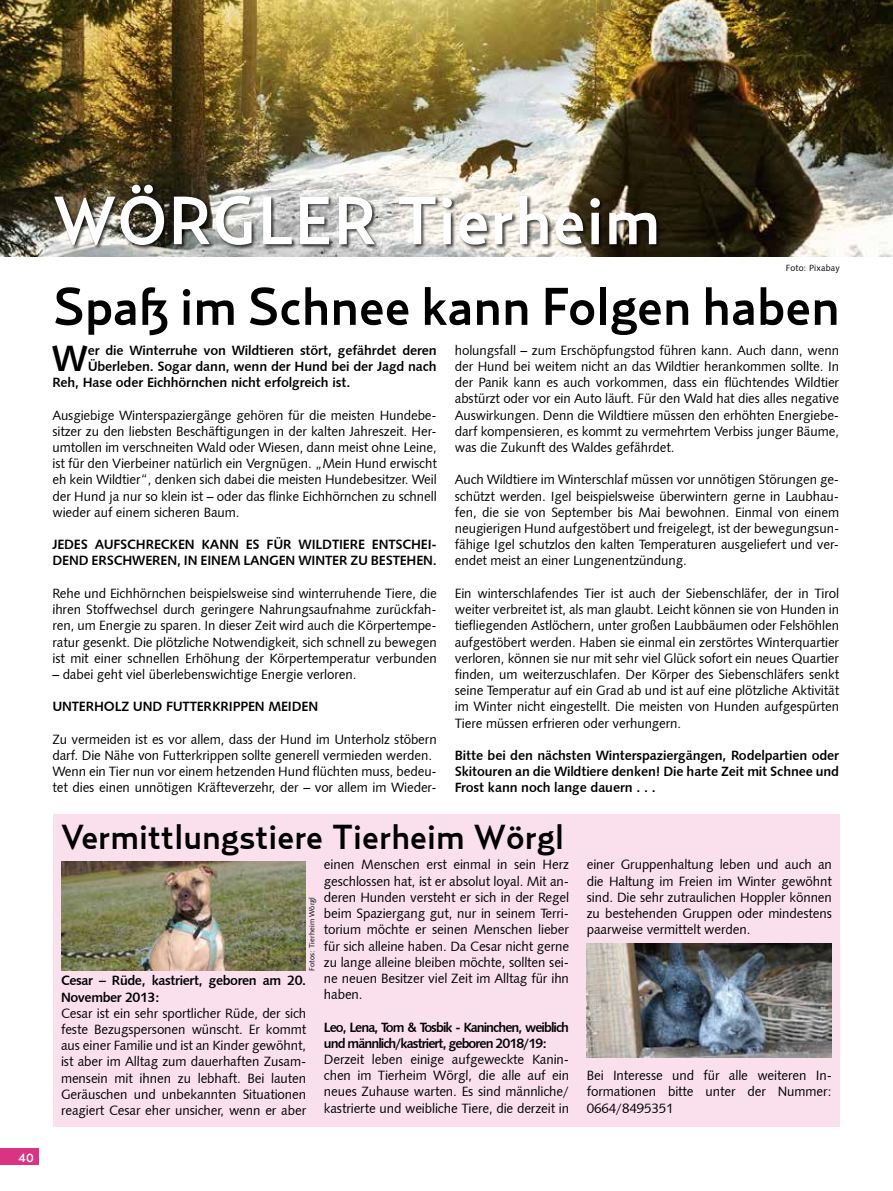
<style>
.page{position:relative;width:893px;height:1191px;background:#fff}
.page>*{position:absolute;margin:0;border:0;box-sizing:border-box;transform-origin:0 0}
.t1{font:500 67.5px "Relay";letter-spacing:.01em;color:#fff}
.t2{font:500 52.5px "Relay";color:#000}
.t3{font:36.6px "Humanist 531 BT Bold A";color:#000}
.t4{font:500 34.5px "Relay";color:#000}
.t5{font:13.5px/16.2px "Humanist 531 BT Roman A";letter-spacing:-.01em;color:#000;text-align:justify}
.t6{font:13.5px/16.2px "Humanist 531 BT Bold A";letter-spacing:-.01em;color:#000}
.t7{font:13.5px/16.2px "Humanist 531 BT Bold A";letter-spacing:-.07em;color:#000}
.t8{font:13.5px/16.2px "Humanist 531 BT Bold A";letter-spacing:-.03em;color:#000}
.t9{font:500 12px "Relay";color:#fff}
.t10{font:9px "Humanist 531 BT Roman A";letter-spacing:.02em;color:#000}
.t11{font:7.5px "Humanist 531 BT Roman A";letter-spacing:.02em;color:#000}
</style>
<div class="page">
<div style="left:0;top:1148px;width:38px;height:17px;background:#d93382"></div>
<img style="left:0;top:0;width:893px;height:256px">
<div style="left:54px;top:183px;width:607px;height:67px;background:#000;opacity:.75"></div>
<div style="left:53px;top:814px;width:787px;height:313px;background:#f9e0ec"></div>
<img style="left:587px;top:943px;width:244px;height:114px">
<img style="left:61px;top:861px;width:244px;height:110px">
<p class="t9" style="left:19px;top:1150px;width:17px">40</p>
<h1 class="t1" style="left:53px;top:181px;width:609px">WÖRGLER Tierheim</h1>
<p class="t10" style="left:786px;top:262px;width:56px">Foto: Pixabay</p>
<h2 class="t2" style="left:53px;top:275px;width:788px">Spaß im Schnee kann Folgen haben</h2>
<h3 class="t3" style="left:52px;top:336px;width:38px">W</h3>
<p class="t6" style="left:88px;top:342px;width:351px">er die Winterruhe von Wildtieren stört, gefährdet deren</p>
<p class="t6" style="left:88px;top:358px;width:351px">Überleben. Sogar dann, wenn der Hund bei der Jagd nach</p>
<p class="t6" style="left:52px;top:374px;width:299px">Reh, Hase oder Eichhörnchen nicht erfolgreich ist.</p>
<p class="t5" style="left:52px;top:406px;width:386px">Ausgiebige Winterspaziergänge gehören für die meisten Hundebe&shy;sitzer zu den liebsten Beschäftigungen in der kalten Jahreszeit. Her&shy;umtollen im verschneiten Wald oder Wiesen, dann meist ohne Leine, ist für den Vierbeiner natürlich ein Vergnügen. „Mein Hund erwischt eh kein Wildtier“, denken sich dabei die meisten Hundebesitzer. Weil der Hund ja nur so klein ist – oder das flinke Eichhörnchen zu schnell wieder auf einem sicheren Baum.</p>
<p class="t6" style="left:52px;top:536px;width:386px">JEDES AUFSCHRECKEN KANN ES FÜR WILDTIERE ENTSCHEI-<br>DEND ERSCHWEREN, IN EINEM LANGEN WINTER ZU BESTEHEN.</p>
<p class="t5" style="left:52px;top:585px;width:386px">Rehe und Eichhörnchen beispielsweise sind winterruhende Tiere, die ihren Stoffwechsel durch geringere Nahrungsaufnahme zurückfah&shy;ren, um Energie zu sparen. In dieser Zeit wird auch die Körpertempe&shy;ratur gesenkt. Die plötzliche Notwendigkeit, sich schnell zu bewegen ist mit einer schnellen Erhöhung der Körpertemperatur verbunden</p>
<p class="t5" style="left:52px;top:666px;width:306px">– dabei geht viel überlebenswichtige Energie verloren.</p>
<p class="t6" style="left:52px;top:698px;width:267px">UNTERHOLZ UND FUTTERKRIPPEN MEIDEN</p>
<p class="t5" style="left:52px;top:730px;width:386px;text-align:left">Zu vermeiden ist es vor allem, dass der Hund im Unterholz stöbern darf. Die Nähe von Futterkrippen sollte generell vermieden werden.<br>Wenn ein Tier nun vor einem hetzenden Hund flüchten muss, bedeu&shy;tet dies einen unnötigen Kräfteverzehr, der – vor allem im Wieder-</p>
<p class="t5" style="left:455px;top:342px;width:386px">holungsfall – zum Erschöpfungstod führen kann. Auch dann, wenn der Hund bei weitem nicht an das Wildtier herankommen sollte. In der Panik kann es auch vorkommen, dass ein flüchtendes Wildtier abstürzt oder vor ein Auto läuft. Für den Wald hat dies alles negative Auswirkungen. Denn die Wildtiere müssen den erhöhten Energiebe&shy;darf kompensieren, es kommt zu vermehrtem Verbiss junger Bäume, was die Zukunft des Waldes gefährdet.</p>
<p class="t5" style="left:455px;top:471px;width:386px">Auch Wildtiere im Winterschlaf müssen vor unnötigen Störungen ge&shy;schützt werden. Igel beispielsweise überwintern gerne in Laubhau&shy;fen, die sie von September bis Mai bewohnen. Einmal von einem neugierigen Hund aufgestöbert und freigelegt, ist der bewegungsun&shy;fähige Igel schutzlos den kalten Temperaturen ausgeliefert und ver&shy;endet meist an einer Lungenentzündung.</p>
<p class="t5" style="left:455px;top:585px;width:386px">Ein winterschlafendes Tier ist auch der Siebenschläfer, der in Tirol weiter verbreitet ist, als man glaubt. Leicht können sie von Hunden in tiefliegenden Astlöchern, unter großen Laubbäumen oder Felshöhlen aufgestöbert werden. Haben sie einmal ein zerstörtes Winterquartier verloren, können sie nur mit sehr viel Glück sofort ein neues Quartier finden, um weiterzuschlafen. Der Körper des Siebenschläfers senkt seine Temperatur auf ein Grad ab und ist auf eine plötzliche Aktivität im Winter nicht eingestellt. Die meisten von Hunden aufgespürten Tiere müssen erfrieren oder verhungern.</p>
<p class="t6" style="left:455px;top:747px;width:386px;text-align:justify">Bitte bei den nächsten Winterspaziergängen, Rodelpartien oder Skitouren an die Wildtiere denken! Die harte Zeit mit Schnee und Frost kann noch lange dauern . . .</p>
<h3 class="t4" style="left:61px;top:816px;width:504px">Vermittlungstiere Tierheim Wörgl</h3>
<p class="t11" style="left:307px;top:971px;width:75px;rotate:-90deg">Fotos: Tierheim Wörgl</p>
<p class="t8" style="left:61px;top:972px;width:247px">Cesar – Rüde, kastriert, geboren am 20.<br>November 2013:</p>
<p class="t5" style="left:61px;top:1004px;width:247px">Cesar ist ein sehr sportlicher Rüde, der sich feste Bezugspersonen wünscht. Er kommt aus einer Familie und ist an Kinder gewöhnt, ist aber im Alltag zum dauerhaften Zusam&shy;mensein mit ihnen zu lebhaft. Bei lauten Geräuschen und unbekannten Situationen reagiert Cesar eher unsicher, wenn er aber</p>
<p class="t5" style="left:324px;top:856px;width:247px">einen Menschen erst einmal in sein Herz geschlossen hat, ist er absolut loyal. Mit an&shy;deren Hunden versteht er sich in der Regel beim Spaziergang gut, nur in seinem Terri&shy;torium möchte er seinen Menschen lieber für sich alleine haben. Da Cesar nicht gerne zu lange alleine bleiben möchte, sollten sei&shy;ne neuen Besitzer viel Zeit im Alltag für ihn haben.</p>
<p class="t7" style="left:324px;top:1018px;width:247px">Leo, Lena, Tom &amp; Tosbik - Kaninchen, weiblich und männlich/kastriert, geboren 2018/19:</p>
<p class="t5" style="left:324px;top:1050px;width:247px">Derzeit leben einige aufgeweckte Kanin&shy;chen im Tierheim Wörgl, die alle auf ein neues Zuhause warten. Es sind männliche/ kastrierte und weibliche Tiere, die derzeit in</p>
<p class="t5" style="left:587px;top:856px;width:247px">einer Gruppenhaltung leben und auch an die Haltung im Freien im Winter gewöhnt sind. Die sehr zutraulichen Hoppler können zu bestehenden Gruppen oder mindestens paarweise vermittelt werden.</p>
<p class="t5" style="left:587px;top:1067px;width:247px">Bei Interesse und für alle weiteren In&shy;formationen bitte unter der Nummer:<br>0664/8495351</p>
</div>
